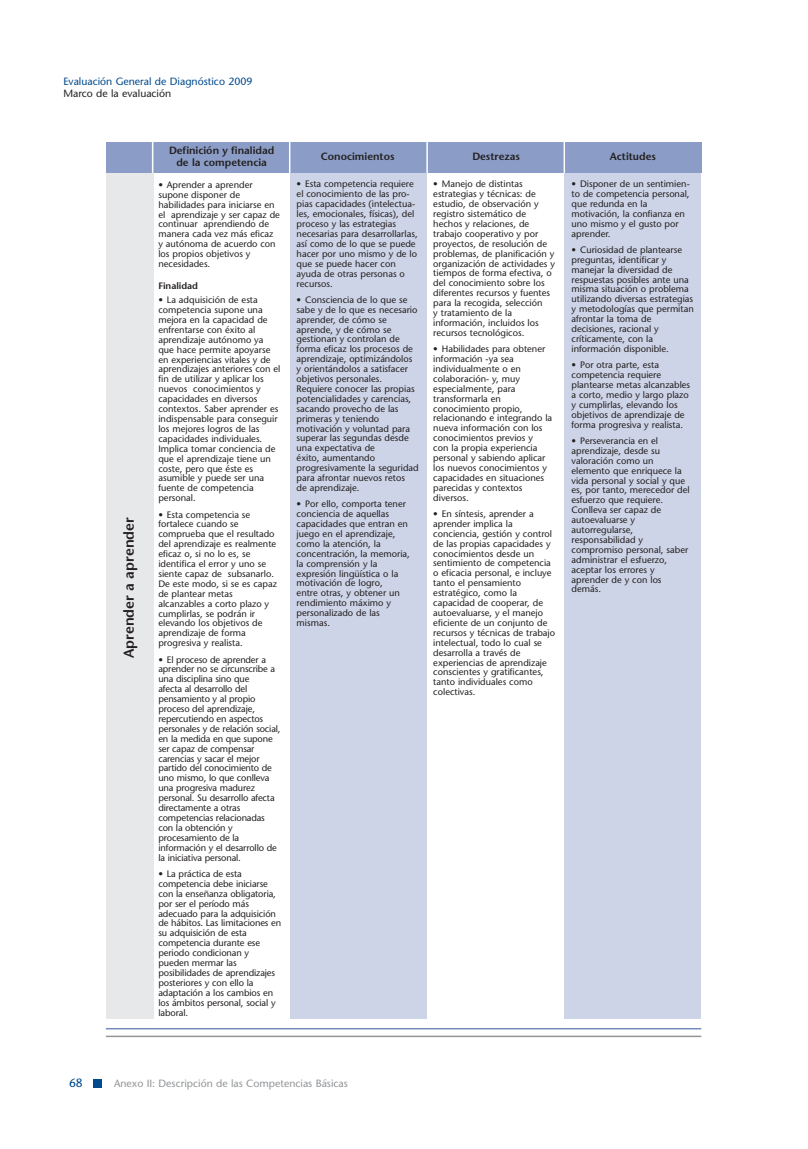
<style>
.page{position:relative;width:808px;height:1149px;background:#fff}
.page>*{position:absolute;margin:0;border:0;box-sizing:border-box;transform-origin:0 0}
.t1{font:600 14.25px "Stone Sans";color:#231f20}
.t2{font:12px "Stone Sans";color:#004a8d}
.t3{font:600 10.5px/12.6px "Stone Sans";color:#231f20;text-align:center}
.t4{font:10.5px "Stone Sans";color:#939598}
.t5{font:10.5px "Stone Sans";color:#004a8d}
.t6{font:10.5px "Stone Sans";color:#231f20}
.t7{font:9.3px/9.9px "Stone Sans";color:#231f20}
.t8{font:600 9.3px "Stone Sans";color:#231f20}
</style>
<div class="page">
<div style="left:94px;top:1078px;width:8px;height:9px;background:#004a8d"></div>
<div style="left:291px;top:171px;width:136px;height:847px;background:#cdd4e7"></div>
<div style="left:565px;top:171px;width:136px;height:847px;background:#cdd4e7"></div>
<div style="left:106px;top:172px;width:47px;height:846px;background:#e7e8e9"></div>
<div style="left:106px;top:142px;width:595px;height:31px;background:#8b9dc6"></div>
<hr style="left:106px;top:1027px;width:595px;height:2px;background:#748cbb">
<hr style="left:106px;top:1035px;width:595px;height:1px;background:#939598">
<hr style="left:152px;top:141px;width:1px;height:32px;background:#fff">
<hr style="left:289px;top:141px;width:1px;height:32px;background:#fff">
<hr style="left:426px;top:141px;width:2px;height:32px;background:#fff">
<hr style="left:563px;top:141px;width:2px;height:32px;background:#fff">
<p class="t5" style="left:63px;top:77px;width:191px">Evaluación General de Diagnóstico 2009</p>
<p class="t6" style="left:63px;top:90px;width:109px">Marco de la evaluación</p>
<p class="t2" style="left:69px;top:1077px;width:15px">68</p>
<h1 class="t1" style="left:123px;top:658px;width:143px;rotate:-90deg">Aprender a aprender</h1>
<p class="t3" style="left:169px;top:145px;width:107px">Definición y finalidad de la competencia</p>
<p class="t3" style="left:321px;top:151px;width:75px">Conocimientos</p>
<p class="t3" style="left:472px;top:151px;width:49px">Destrezas</p>
<p class="t3" style="left:610px;top:151px;width:47px">Actitudes</p>
<p class="t7" style="left:158px;top:180px;width:123px">• Aprender a aprender supone disponer de habilidades para iniciarse en el aprendizaje y ser capaz de continuar aprendiendo de manera cada vez más eficaz y autónoma de acuerdo con los propios objetivos y necesidades.</p>
<p class="t8" style="left:158px;top:282px;width:41px">Finalidad</p>
<p class="t7" style="left:158px;top:296px;width:124px">• La adquisición de esta competencia supone una mejora en la capacidad de enfrentarse con éxito al aprendizaje autónomo ya que hace permite apoyarse en experiencias vitales y de aprendizajes anteriores con el fin de utilizar y aplicar los nuevos conocimientos y capacidades en diversos contextos. Saber aprender es indispensable para conseguir los mejores logros de las capacidades individuales.<br>Implica tomar conciencia de que el aprendizaje tiene un coste, pero que éste es asumible y puede ser una fuente de competencia personal.</p>
<p class="t7" style="left:158px;top:510px;width:120px">• Esta competencia se fortalece cuando se comprueba que el resultado del aprendizaje es realmente eficaz o, si no lo es, se identifica el error y uno se siente capaz de subsanarlo.<br>De este modo, si se es capaz de plantear metas alcanzables a corto plazo y cumplirlas, se podrán ir elevando los objetivos de aprendizaje de forma progresiva y realista.</p>
<p class="t7" style="left:158px;top:655px;width:124px">• El proceso de aprender a aprender no se circunscribe a una disciplina sino que<br>afecta al desarrollo del pensamiento y al propio proceso del aprendizaje, repercutiendo en aspectos personales y de relación social, en la medida en que supone ser capaz de compensar carencias y sacar el mejor partido del conocimiento de uno mismo, lo que conlleva una progresiva madurez personal. Su desarrollo afecta directamente a otras competencias relacionadas con la obtención y procesamiento de la información y el desarrollo de la iniciativa personal.</p>
<p class="t7" style="left:158px;top:869px;width:124px">• La práctica de esta competencia debe iniciarse con la enseñanza obligatoria, por ser el período más adecuado para la adquisición de hábitos. Las limitaciones en su adquisición de esta competencia durante ese periodo condicionan y pueden mermar las posibilidades de aprendizajes posteriores y con ello la adaptación a los cambios en los ámbitos personal, social y laboral.</p>
<p class="t7" style="left:571px;top:180px;width:120px">• Disponer de un sentimien&shy;to de competencia personal, que redunda en la motivación, la confianza en uno mismo y el gusto por aprender.</p>
<p class="t7" style="left:571px;top:245px;width:124px">• Curiosidad de plantearse preguntas, identificar y manejar la diversidad de respuestas posibles ante una misma situación o problema utilizando diversas estrategias y metodologías que permitan afrontar la toma de decisiones, racional y críticamente, con la información disponible.</p>
<p class="t7" style="left:571px;top:361px;width:120px">• Por otra parte, esta competencia requiere plantearse metas alcanzables a corto, medio y largo plazo y cumplirlas, elevando los objetivos de aprendizaje de forma progresiva y realista.</p>
<p class="t7" style="left:571px;top:436px;width:120px">• Perseverancia en el aprendizaje, desde su valoración como un elemento que enriquece la vida personal y social y que es, por tanto, merecedor del esfuerzo que requiere.<br>Conlleva ser capaz de autoevaluarse y autorregularse, responsabilidad y compromiso personal, saber administrar el esfuerzo, aceptar los errores y aprender de y con los demás.</p>
<p class="t7" style="left:433px;top:180px;width:123px">• Manejo de distintas estrategias y técnicas: de estudio, de observación y registro sistemático de hechos y relaciones, de trabajo cooperativo y por proyectos, de resolución de problemas, de planificación y organización de actividades y tiempos de forma efectiva, o del conocimiento sobre los diferentes recursos y fuentes para la recogida, selección<br>y tratamiento de la información, incluidos los recursos tecnológicos.</p>
<p class="t7" style="left:433px;top:345px;width:120px">• Habilidades para obtener información -ya sea individualmente o en colaboración- y, muy especialmente, para transformarla en conocimiento propio, relacionando e integrando la nueva información con los conocimientos previos y<br>con la propia experiencia personal y sabiendo aplicar los nuevos conocimientos y capacidades en situaciones parecidas y contextos diversos.</p>
<p class="t7" style="left:433px;top:509px;width:123px">• En síntesis, aprender a aprender implica la conciencia, gestión y control de las propias capacidades y conocimientos desde un sentimiento de competencia o eficacia personal, e incluye tanto el pensamiento estratégico, como la capacidad de cooperar, de autoevaluarse, y el manejo eficiente de un conjunto de recursos y técnicas de trabajo intelectual, todo lo cual se desarrolla a través de experiencias de aprendizaje conscientes y gratificantes, tanto individuales como colectivas.</p>
<p class="t7" style="left:297px;top:180px;width:123px">• Esta competencia requiere el conocimiento de las pro&shy;pias capacidades (intelectua&shy;les, emocionales, físicas), del proceso y las estrategias necesarias para desarrollarlas, así como de lo que se puede hacer por uno mismo y de lo que se puede hacer con ayuda de otras personas o recursos.</p>
<p class="t7" style="left:297px;top:295px;width:124px">• Consciencia de lo que se sabe y de lo que es necesario aprender, de cómo se aprende, y de cómo se gestionan y controlan de forma eficaz los procesos de aprendizaje, optimizándolos y orientándolos a satisfacer objetivos personales.<br>Requiere conocer las propias potencialidades y carencias, sacando provecho de las primeras y teniendo motivación y voluntad para superar las segundas desde una expectativa de<br>éxito, aumentando progresivamente la seguridad para afrontar nuevos retos<br>de aprendizaje.</p>
<p class="t7" style="left:297px;top:500px;width:115px">• Por ello, comporta tener conciencia de aquellas capacidades que entran en juego en el aprendizaje, como la atención, la concentración, la memoria, la comprensión y la expresión lingüística o la motivación de logro,<br>entre otras, y obtener un rendimiento máximo y personalizado de las mismas.</p>
<p class="t4" style="left:114px;top:1078px;width:235px">Anexo II: Descripción de las Competencias Básicas</p>
</div>
